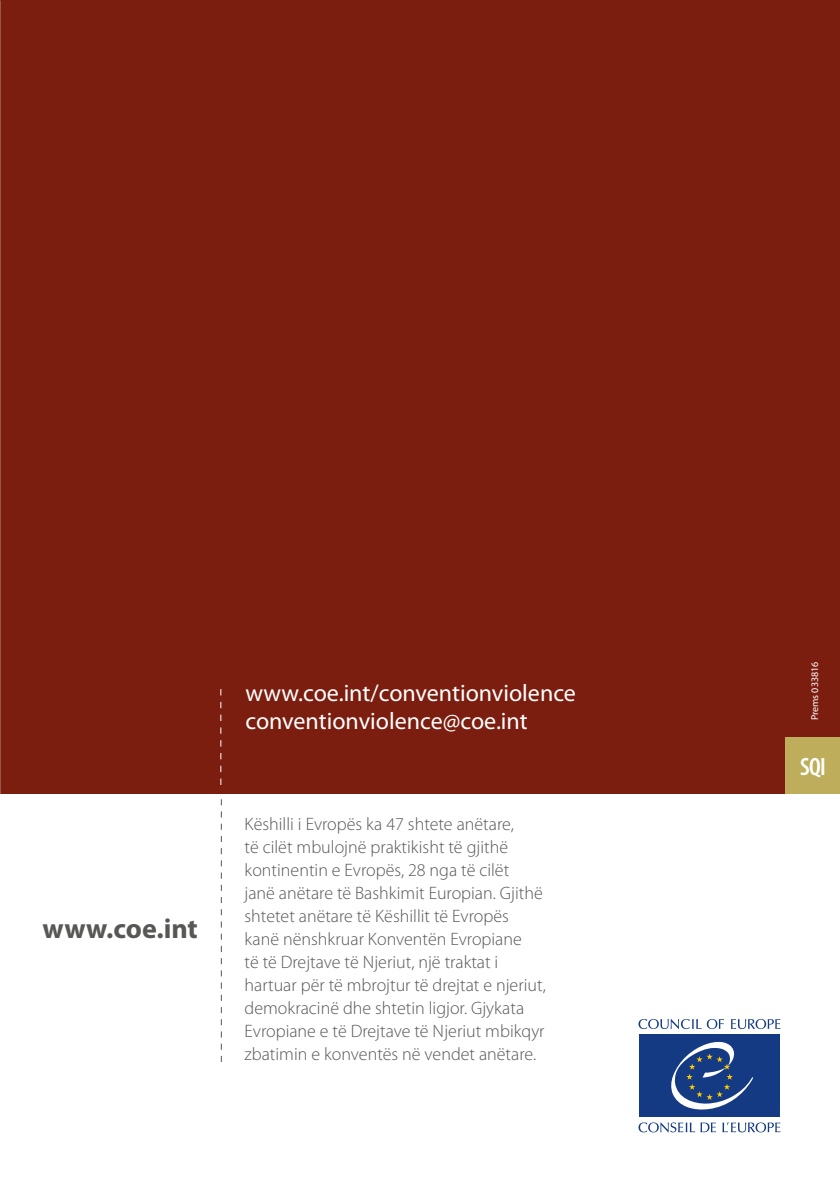
<style>
.page{position:relative;width:840px;height:1191px;background:#fff}
.page>*{position:absolute;margin:0;border:0;box-sizing:border-box;transform-origin:0 0}
.t1{font:700 28px "Myriad Pro";color:#575756}
.t2{font:600 condensed 25.2px "Myriad Pro";color:#fff}
.t3{font:24px/28px "Myriad Pro";color:#fff}
.t4{font:300 18px/23px "Myriad Pro";color:#575756}
.t5{font:10px "Myriad Pro";color:#fff}
</style>
<div class="page">
<div style="left:0;top:0;width:839px;height:794px;background:#7c1e0f"></div>
<svg style="left:731px;top:1019px;width:49px;height:10px"></svg>
<svg style="left:638px;top:1019px;width:85px;height:10px"></svg>
<svg style="left:722px;top:1122px;width:58px;height:10px"></svg>
<svg style="left:700px;top:1122px;width:15px;height:10px"></svg>
<svg style="left:638px;top:1122px;width:56px;height:10px"></svg>
<div style="left:638px;top:1034px;width:141px;height:82px;background:#143a84"></div>
<svg style="left:671px;top:1041px;width:82px;height:69px"></svg>
<svg style="left:221px;top:799px;width:1px;height:263px"></svg>
<svg style="left:220px;top:689px;width:1px;height:96px"></svg>
<div style="left:785px;top:737px;width:54px;height:57px;background:#beae5c"></div>
<img style="left:0;top:0;width:1px;height:1191px">
<h1 class="t1" style="left:43px;top:910px;width:157px">www.coe.int</h1>
<h3 class="t3" style="left:245px;top:679px;width:332px">www.coe.int/conventionviolence conventionviolence@coe.int</h3>
<p class="t4" style="left:244px;top:812px;width:302px">Këshilli i Evropës ka 47 shtete anëtare,<br>të cilët mbulojnë praktikisht të gjithë kontinentin e Evropës, 28 nga të cilët<br>janë anëtare të Bashkimit Europian. Gjithë shtetet anëtare të Këshillit të Evropës kanë nënshkruar Konventën Evropiane<br>të të Drejtave të Njeriut, një traktat i hartuar për të mbrojtur të drejtat e njeriut, demokracinë dhe shtetin ligjor. Gjykata Evropiane e të Drejtave të Njeriut mbikqyr zbatimin e konventës në vendet anëtare.</p>
<p class="t5" style="left:808px;top:720px;width:60px;rotate:-90deg">Prems 033816</p>
<h2 class="t2" style="left:799px;top:751px;width:27px">SQI</h2>
</div>
